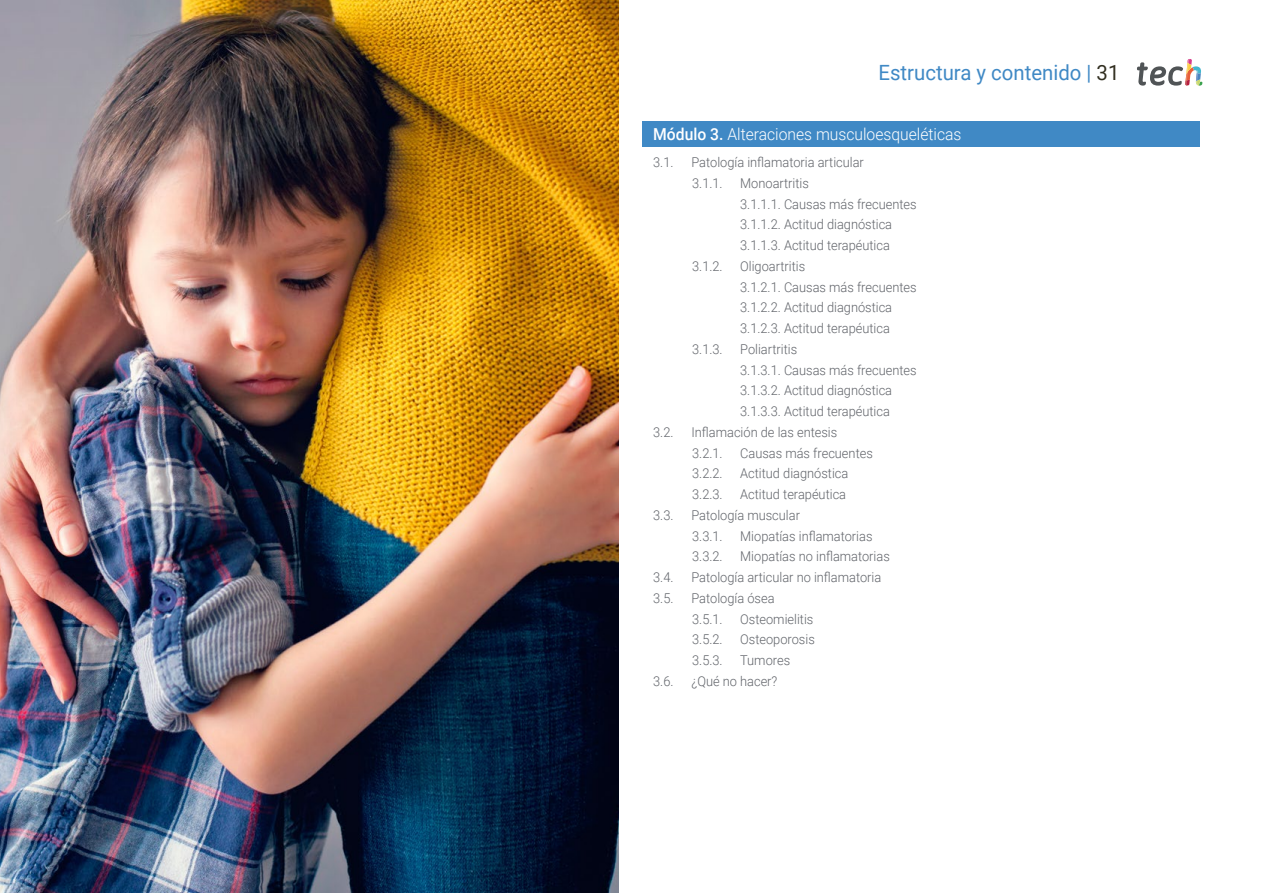
<style>
.page{position:relative;width:1263px;height:893px;background:#fff}
.page>*{position:absolute;margin:0;border:0;box-sizing:border-box;transform-origin:0 0}
.t1{font:21px "Roboto";color:#4089c5}
.t2{font:300 16.5px "Roboto";color:#fff;scale:.95 1}
.t3{font:300 13.5px/20.7px "Roboto";color:#61646a;scale:.95 1}
.s1{color:#312e20}
.s2{font-weight:500}
</style>
<div class="page">
<div style="left:642px;top:121px;width:557px;height:25px;background:#4089c5"></div>
<svg style="left:1137px;top:59px;width:65px;height:27px"></svg>
<img style="left:0;top:0;width:619px;height:893px">
<h1 class="t1" style="left:878px;top:57px;width:242px">Estructura y contenido | <span class="s1">31</span></h1>
<p class="t2" style="left:653px;top:123px;width:326px"><span class="s2">Módulo 3.</span> Alteraciones musculoesqueléticas</p>
<p class="t3" style="left:653px;top:151px;width:23px">3.1.</p>
<p class="t3" style="left:691px;top:151px;width:183px">Patología inflamatoria articular<br>3.1.1.</p>
<p class="t3" style="left:740px;top:172px;width:187px">Monoartritis<br>3.1.1.1. Causas más frecuentes<br>3.1.1.2. Actitud diagnóstica<br>3.1.1.3. Actitud terapéutica</p>
<p class="t3" style="left:692px;top:255px;width:34px">3.1.2.</p>
<p class="t3" style="left:740px;top:255px;width:187px">Oligoartritis<br>3.1.2.1. Causas más frecuentes<br>3.1.2.2. Actitud diagnóstica<br>3.1.2.3. Actitud terapéutica</p>
<p class="t3" style="left:692px;top:338px;width:34px">3.1.3.</p>
<p class="t3" style="left:740px;top:338px;width:187px">Poliartritis<br>3.1.3.1. Causas más frecuentes<br>3.1.3.2. Actitud diagnóstica<br>3.1.3.3. Actitud terapéutica</p>
<p class="t3" style="left:653px;top:421px;width:23px">3.2.</p>
<p class="t3" style="left:691px;top:421px;width:155px">Inflamación de las entesis<br>3.2.1.</p>
<p class="t3" style="left:740px;top:442px;width:141px">Causas más frecuentes</p>
<p class="t3" style="left:692px;top:463px;width:34px">3.2.2.</p>
<p class="t3" style="left:740px;top:463px;width:115px">Actitud diagnóstica</p>
<p class="t3" style="left:692px;top:483px;width:34px">3.2.3.</p>
<p class="t3" style="left:740px;top:483px;width:113px">Actitud terapéutica</p>
<p class="t3" style="left:653px;top:504px;width:23px">3.3.</p>
<p class="t3" style="left:691px;top:504px;width:116px">Patología muscular<br>3.3.1.</p>
<p class="t3" style="left:740px;top:525px;width:141px">Miopatías inflamatorias</p>
<p class="t3" style="left:692px;top:546px;width:34px">3.3.2.</p>
<p class="t3" style="left:740px;top:546px;width:159px">Miopatías no inflamatorias</p>
<p class="t3" style="left:653px;top:566px;width:23px">3.4.</p>
<p class="t3" style="left:691px;top:566px;width:201px">Patología articular no inflamatoria</p>
<p class="t3" style="left:653px;top:587px;width:23px">3.5.</p>
<p class="t3" style="left:691px;top:587px;width:89px">Patología ósea<br>3.5.1.</p>
<p class="t3" style="left:740px;top:608px;width:79px">Osteomielitis</p>
<p class="t3" style="left:692px;top:629px;width:34px">3.5.2.</p>
<p class="t3" style="left:740px;top:629px;width:80px">Osteoporosis</p>
<p class="t3" style="left:692px;top:649px;width:34px">3.5.3.</p>
<p class="t3" style="left:740px;top:649px;width:54px">Tumores</p>
<p class="t3" style="left:653px;top:670px;width:23px">3.6.</p>
<p class="t3" style="left:691px;top:670px;width:92px">¿Qué no hacer?</p>
</div>
